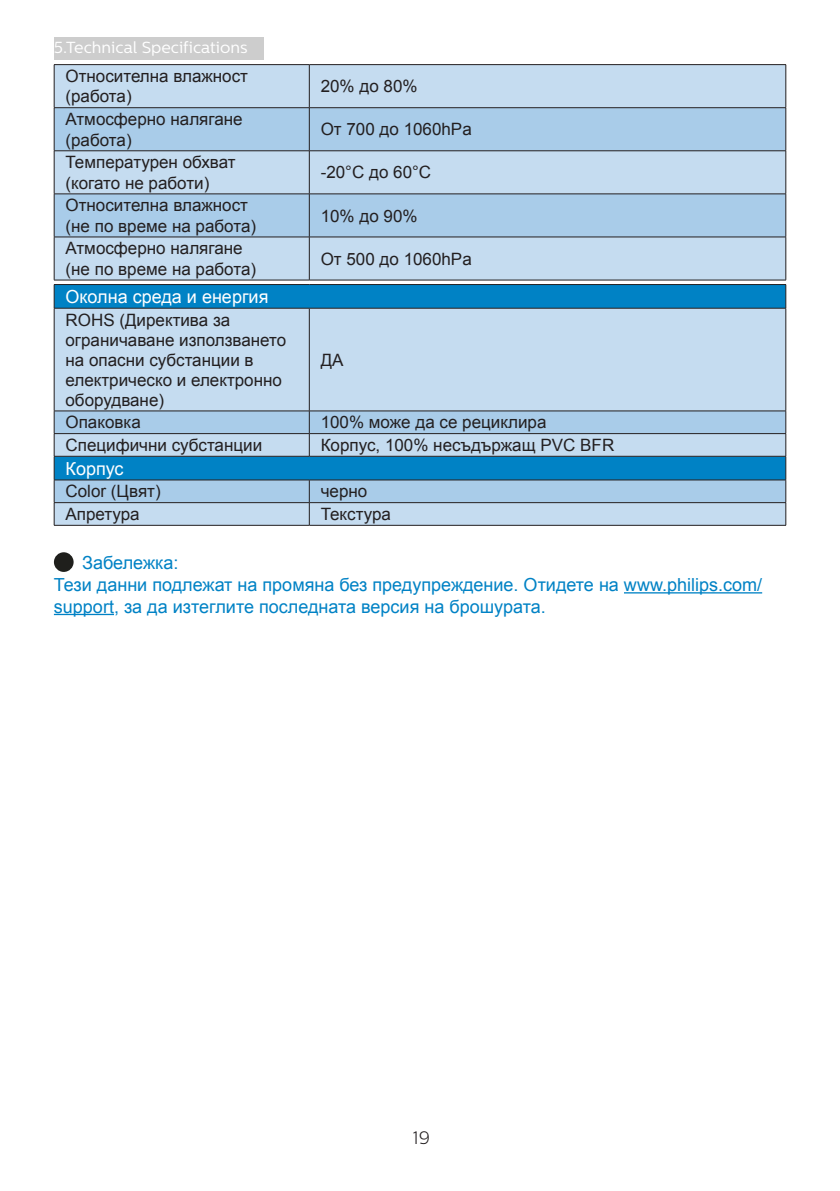
<style>
.page{position:relative;width:840px;height:1191px;background:#fff}
.page>*{position:absolute;margin:0;border:0;box-sizing:border-box;transform-origin:0 0}
.Note_body{font:18px/21.6px "Arial";color:#0082c5}
.t1{font:18px "Arial";color:#fff}
.Heading_4_Blue{font:18px "Arial";color:#0082c5}
.t2{font:300 18px "Centrale Sans";color:#231f20}
.t3{font:17px/20.4px "Arial";color:#231f20}
.t4{font:16px "Centrale Sans";color:#fff}
</style>
<div class="page">
<div style="left:54px;top:37px;width:209px;height:23px;background:#cdcdcd"></div>
<hr style="left:623px;top:592px;width:138px;height:1px;background:#0082c5">
<hr style="left:54px;top:614px;width:60px;height:1px;background:#0082c5">
<div style="left:55px;top:65px;width:730px;height:215px;background:#c5dcf0"></div>
<svg style="left:55px;top:108px;width:730px;height:129px;background:#b0cfe8"></svg>
<hr style="left:54px;top:65px;width:1px;height:42px;background:#231f20">
<hr style="left:54px;top:108px;width:1px;height:42px;background:#231f20">
<hr style="left:54px;top:151px;width:1px;height:43px;background:#231f20">
<hr style="left:54px;top:64px;width:255px;height:1px;background:#231f20">
<hr style="left:54px;top:107px;width:255px;height:1px;background:#231f20">
<hr style="left:54px;top:150px;width:255px;height:1px;background:#231f20">
<hr style="left:309px;top:65px;width:1px;height:42px;background:#231f20">
<hr style="left:309px;top:108px;width:1px;height:42px;background:#231f20">
<hr style="left:309px;top:151px;width:1px;height:43px;background:#231f20">
<hr style="left:785px;top:65px;width:1px;height:42px;background:#231f20">
<hr style="left:785px;top:108px;width:1px;height:42px;background:#231f20">
<hr style="left:785px;top:151px;width:1px;height:43px;background:#231f20">
<hr style="left:309px;top:64px;width:476px;height:1px;background:#231f20">
<hr style="left:309px;top:107px;width:476px;height:1px;background:#231f20">
<hr style="left:309px;top:150px;width:476px;height:1px;background:#231f20">
<hr style="left:54px;top:194px;width:1px;height:43px;background:#231f20">
<hr style="left:54px;top:237px;width:1px;height:43px;background:#231f20">
<hr style="left:54px;top:193px;width:255px;height:1px;background:#231f20">
<hr style="left:309px;top:194px;width:1px;height:43px;background:#231f20">
<hr style="left:309px;top:237px;width:1px;height:43px;background:#231f20">
<hr style="left:785px;top:194px;width:1px;height:43px;background:#231f20">
<hr style="left:785px;top:237px;width:1px;height:43px;background:#231f20">
<hr style="left:309px;top:193px;width:476px;height:1px;background:#231f20">
<hr style="left:54px;top:237px;width:255px;height:1px;background:#231f20">
<hr style="left:54px;top:280px;width:255px;height:1px;background:#231f20">
<hr style="left:309px;top:237px;width:476px;height:1px;background:#231f20">
<hr style="left:309px;top:280px;width:476px;height:1px;background:#231f20">
<div style="left:55px;top:285px;width:730px;height:23px;background:#0082c5"></div>
<div style="left:55px;top:309px;width:730px;height:216px;background:#c5dcf0"></div>
<svg style="left:55px;top:411px;width:730px;height:91px;background:#83bade"></svg>
<hr style="left:54px;top:284px;width:255px;height:1px;background:#231f20">
<svg style="left:54px;top:285px;width:1px;height:23px"></svg>
<hr style="left:309px;top:284px;width:476px;height:1px;background:#231f20">
<svg style="left:785px;top:285px;width:1px;height:23px"></svg>
<hr style="left:54px;top:308px;width:255px;height:1px;background:#231f20">
<hr style="left:54px;top:308px;width:1px;height:103px;background:#231f20">
<hr style="left:309px;top:308px;width:476px;height:1px;background:#231f20">
<hr style="left:309px;top:308px;width:1px;height:103px;background:#231f20">
<hr style="left:785px;top:308px;width:1px;height:103px;background:#231f20">
<hr style="left:54px;top:410px;width:255px;height:1px;background:#231f20">
<hr style="left:309px;top:410px;width:476px;height:1px;background:#231f20">
<hr style="left:54px;top:433px;width:255px;height:1px;background:#231f20">
<hr style="left:309px;top:433px;width:476px;height:1px;background:#231f20">
<svg style="left:309px;top:411px;width:1px;height:45px"></svg>
<hr style="left:54px;top:456px;width:255px;height:1px;background:#231f20">
<hr style="left:309px;top:456px;width:476px;height:1px;background:#231f20">
<hr style="left:54px;top:479px;width:255px;height:1px;background:#231f20">
<hr style="left:309px;top:479px;width:476px;height:1px;background:#231f20">
<hr style="left:54px;top:502px;width:255px;height:1px;background:#231f20">
<svg style="left:54px;top:411px;width:1px;height:114px"></svg>
<hr style="left:309px;top:502px;width:476px;height:1px;background:#231f20">
<svg style="left:309px;top:480px;width:1px;height:45px"></svg>
<svg style="left:785px;top:411px;width:1px;height:114px"></svg>
<hr style="left:54px;top:525px;width:255px;height:1px;background:#231f20">
<hr style="left:309px;top:525px;width:476px;height:1px;background:#231f20">
<div style="left:54px;top:552px;width:20px;height:20px;background:#1f1f1c;border-radius:50%"></div>
<p class="t4" style="left:54px;top:38px;width:195px">5.Technical Specifications</p>
<p class="t3" style="left:65px;top:66px;width:184px">Относителна влажност (работа)</p>
<p class="t3" style="left:320px;top:76px;width:98px">20% до 80%</p>
<p class="t3" style="left:65px;top:109px;width:178px">Атмосферно налягане (работа)</p>
<p class="t3" style="left:320px;top:119px;width:152px">От 700 до 1060hPa</p>
<p class="t3" style="left:65px;top:152px;width:171px">Температурен обхват (когато не работи)</p>
<p class="t3" style="left:320px;top:162px;width:112px">-20°C до 60°C</p>
<p class="t3" style="left:65px;top:195px;width:192px">Относителна влажност (не по време на работа)</p>
<p class="t3" style="left:320px;top:205px;width:98px">10% до 90%</p>
<p class="t3" style="left:65px;top:238px;width:192px">Атмосферно налягане (не по време на работа)</p>
<p class="t3" style="left:320px;top:249px;width:152px">От 500 до 1060hPa</p>
<p class="t1" style="left:65px;top:285px;width:204px">Околна среда и енергия</p>
<p class="t3" style="left:65px;top:310px;width:222px">ROHS (Директива за ограничаване използването на опасни субстанции в електрическо и електронно оборудване)</p>
<p class="t3" style="left:320px;top:350px;width:24px">ДА</p>
<p class="t3" style="left:65px;top:412px;width:77px">Опаковка</p>
<p class="t3" style="left:320px;top:412px;width:227px">100% може да се рециклира</p>
<p class="t3" style="left:65px;top:435px;width:198px">Специфични субстанции</p>
<p class="t3" style="left:320px;top:435px;width:295px">Корпус, 100% несъдържащ PVC BFR</p>
<p class="t1" style="left:65px;top:456px;width:60px">Корпус</p>
<p class="t3" style="left:65px;top:481px;width:97px">Color (Цвят)</p>
<p class="t3" style="left:320px;top:481px;width:48px">черно</p>
<p class="t3" style="left:65px;top:504px;width:76px">Апретура</p>
<p class="t3" style="left:320px;top:504px;width:72px">Текстура</p>
<p class="Heading_4_Blue" style="left:82px;top:550px;width:98px">Забележка:</p>
<p class="Note_body" style="left:54px;top:574px;width:709px">Тези данни подлежат на промяна без предупреждение. Отидете на www.philips.com/ support, за да изтеглите последната версия на брошурата.</p>
<p class="t2" style="left:412px;top:1127px;width:19px">19</p>
</div>
